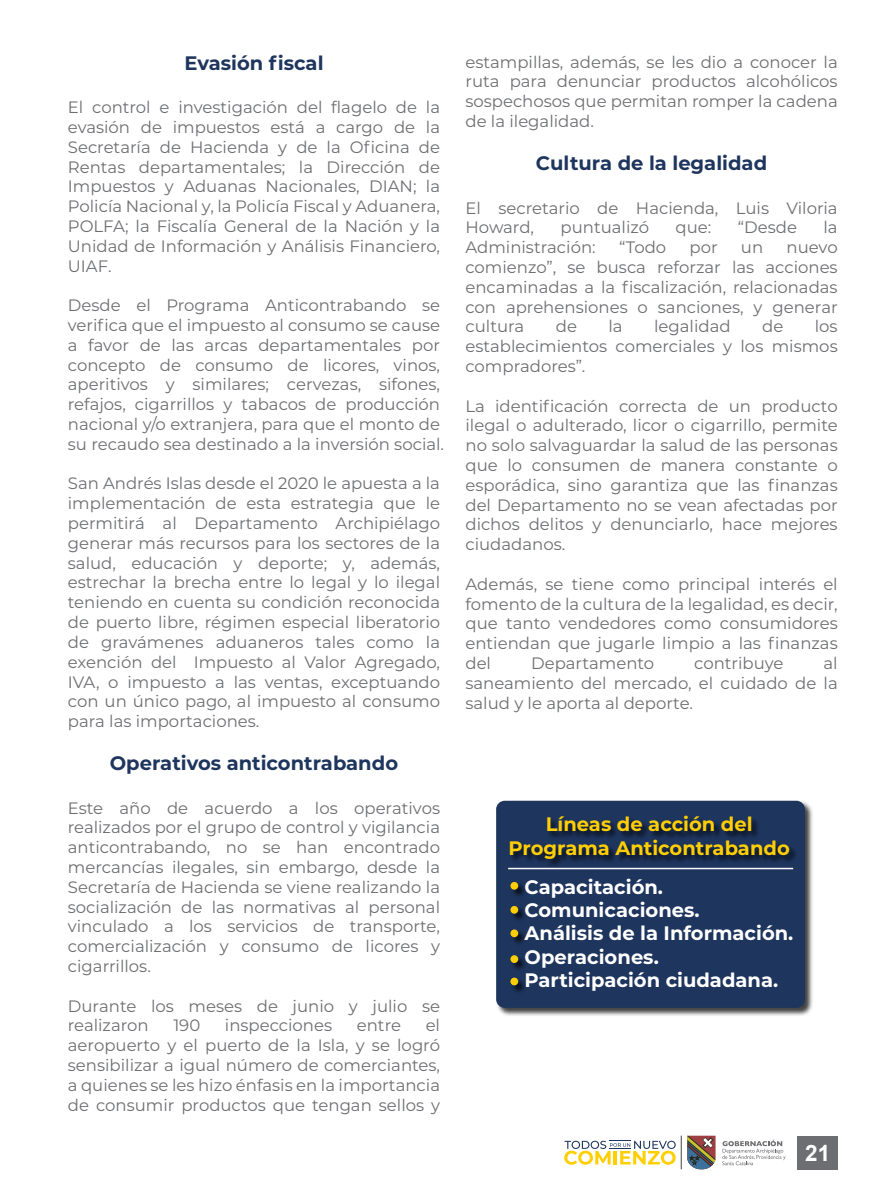
<style>
.page{position:relative;width:893px;height:1191px;background:#fff}
.page>*{position:absolute;margin:0;border:0;box-sizing:border-box;transform-origin:0 0}
.t1{font:700 22.5px "Arial";color:#fff}
.t2{font:700 19.5px/23.4px "Montserrat";color:#fff}
.t3{font:700 19.5px "Montserrat";color:#1e355e}
.t4{font:700 19.5px/23.4px "Montserrat";color:#ffce02;text-align:center}
.t5{font:16.5px/19.8px "Montserrat";color:#6d6e71;text-align:justify}
</style>
<div class="page">
<div style="left:797px;top:1135px;width:41px;height:34px;background:#6d6e71"></div>
<hr style="left:681px;top:1135px;width:1px;height:34px;background:#6d6e71">
<svg style="left:687px;top:1135px;width:28px;height:34px"></svg>
<svg style="left:722px;top:1139px;width:64px;height:26px"></svg>
<svg style="left:564px;top:1140px;width:112px;height:24px"></svg>
<img style="left:496px;top:801px;width:317px;height:215px">
<div style="left:496px;top:800px;width:309px;height:207px;background:#1e355e;border-radius:8px"></div>
<img style="left:508px;top:819px;width:288px;height:51px">
<img style="left:510px;top:882px;width:15px;height:14px">
<div style="left:510px;top:882px;width:8px;height:7px;background:#ffce02;border-radius:50%"></div>
<img style="left:510px;top:906px;width:15px;height:14px">
<div style="left:510px;top:906px;width:8px;height:7px;background:#ffce02;border-radius:50%"></div>
<img style="left:511px;top:930px;width:14px;height:14px">
<div style="left:510px;top:929px;width:8px;height:8px;background:#ffce02;border-radius:50%"></div>
<img style="left:513px;top:955px;width:12px;height:15px">
<div style="left:510px;top:955px;width:8px;height:8px;background:#ffce02;border-radius:50%"></div>
<img style="left:511px;top:980px;width:14px;height:12px">
<div style="left:510px;top:977px;width:8px;height:8px;background:#ffce02;border-radius:50%"></div>
<hr style="left:508px;top:867px;width:285px;height:2px;background:#fff">
<p class="t3" style="left:184px;top:49px;width:141px">Evasión fiscal</p>
<p class="t5" style="left:68px;top:97px;width:374px">El control e investigación del flagelo de la evasión de impuestos está a cargo de la Secretaría de Hacienda y de la Oficina de Rentas departamentales; la Dirección de Impuestos y Aduanas Nacionales, DIAN; la Policía Nacional y, la Policía Fiscal y Aduanera, POLFA; la Fiscalía General de la Nación y la Unidad de Información y Análisis Financiero, UIAF.</p>
<p class="t5" style="left:68px;top:295px;width:378px;text-align:left">Desde el Programa Anticontrabando se verifica que el impuesto al consumo se cause a favor de las arcas departamentales por concepto de consumo de licores, vinos, aperitivos y similares; cervezas, sifones, refajos, cigarrillos y tabacos de producción nacional y/o extranjera, para que el monto de su recaudo sea destinado a la inversión social.</p>
<p class="t5" style="left:68px;top:473px;width:374px">San Andrés Islas desde el 2020 le apuesta a la implementación de esta estrategia que le permitirá al Departamento Archipiélago generar más recursos para los sectores de la salud, educación y deporte; y, además, estrechar la brecha entre lo legal y lo ilegal teniendo en cuenta su condición reconocida de puerto libre, régimen especial liberatorio de gravámenes aduaneros tales como la exención del Impuesto al Valor Agregado, IVA, o impuesto a las ventas, exceptuando con un único pago, al impuesto al consumo para las importaciones.</p>
<p class="t3" style="left:110px;top:749px;width:290px">Operativos anticontrabando</p>
<p class="t5" style="left:68px;top:797px;width:374px">Este año de acuerdo a los operativos realizados por el grupo de control y vigilancia anticontrabando, no se han encontrado mercancías ilegales, sin embargo, desde la Secretaría de Hacienda se viene realizando la socialización de las normativas al personal vinculado a los servicios de transporte, comercialización y consumo de licores y cigarrillos.</p>
<p class="t5" style="left:68px;top:995px;width:374px">Durante los meses de junio y julio se realizaron</p>
<p class="t5" style="left:68px;top:1015px;width:374px;text-indent:358px">el aeropuerto y el puerto de la Isla, y se logró sensibilizar a igual número de comerciantes, a quienes se les hizo énfasis en la importancia de consumir productos que tengan sellos y</p>
<p class="t5" style="left:173px;top:1015px;width:28px">190</p>
<p class="t5" style="left:225px;top:1015px;width:109px">inspecciones</p>
<p class="t5" style="left:357px;top:1015px;width:46px">entre</p>
<p class="t5" style="left:465px;top:51px;width:374px">estampillas, además, se les dio a conocer la ruta para denunciar productos alcohólicos sospechosos que permitan romper la cadena de la ilegalidad.</p>
<p class="t3" style="left:536px;top:149px;width:233px">Cultura de la legalidad</p>
<p class="t5" style="left:465px;top:197px;width:374px">El secretario de Hacienda, Luis Viloria<br>Howard,</p>
<p class="t5" style="left:561px;top:217px;width:90px">puntualizó</p>
<p class="t5" style="left:676px;top:217px;width:37px">que:</p>
<p class="t5" style="left:738px;top:217px;width:61px">“Desde</p>
<p class="t5" style="left:823px;top:217px;width:16px">la</p>
<p class="t5" style="left:465px;top:237px;width:132px">Administración:</p>
<p class="t5" style="left:619px;top:237px;width:49px">“Todo</p>
<p class="t5" style="left:689px;top:237px;width:30px">por</p>
<p class="t5" style="left:741px;top:237px;width:24px">un</p>
<p class="t5" style="left:465px;top:237px;width:374px;text-indent:321px">nuevo comienzo”, se busca reforzar las acciones encaminadas a la fiscalización, relacionadas con aprehensiones o sanciones, y generar cultura</p>
<p class="t5" style="left:465px;top:316px;width:374px;text-indent:349px">los establecimientos comerciales y los mismos compradores”.</p>
<p class="t5" style="left:465px;top:395px;width:374px">La identificación correcta de un producto ilegal o adulterado, licor o cigarrillo, permite no solo salvaguardar la salud de las personas que lo consumen de manera constante o esporádica, sino garantiza que las finanzas del Departamento no se vean afectadas por dichos delitos y denunciarlo, hace mejores ciudadanos.</p>
<p class="t5" style="left:465px;top:573px;width:374px">Además, se tiene como principal interés el fomento de la cultura de la legalidad, es decir, que tanto vendedores como consumidores entiendan que jugarle limpio a las finanzas del</p>
<p class="t5" style="left:556px;top:316px;width:23px">de</p>
<p class="t5" style="left:608px;top:316px;width:16px">la</p>
<p class="t5" style="left:654px;top:316px;width:78px">legalidad</p>
<p class="t5" style="left:762px;top:316px;width:23px">de</p>
<p class="t5" style="left:465px;top:653px;width:374px;text-indent:358px">al saneamiento del mercado, el cuidado de la salud y le aporta al deporte.</p>
<p class="t5" style="left:531px;top:653px;width:125px">Departamento</p>
<p class="t5" style="left:694px;top:653px;width:91px">contribuye</p>
<p class="t4" style="left:508px;top:811px;width:283px">Líneas de acción del<br>Programa Anticontrabando</p>
<p class="t2" style="left:525px;top:874px;width:270px">Capacitación.<br>Comunicaciones.<br>Análisis de la Información.<br>Operaciones.<br>Participación ciudadana.</p>
<h1 class="t1" style="left:805px;top:1137px;width:27px">21</h1>
</div>
